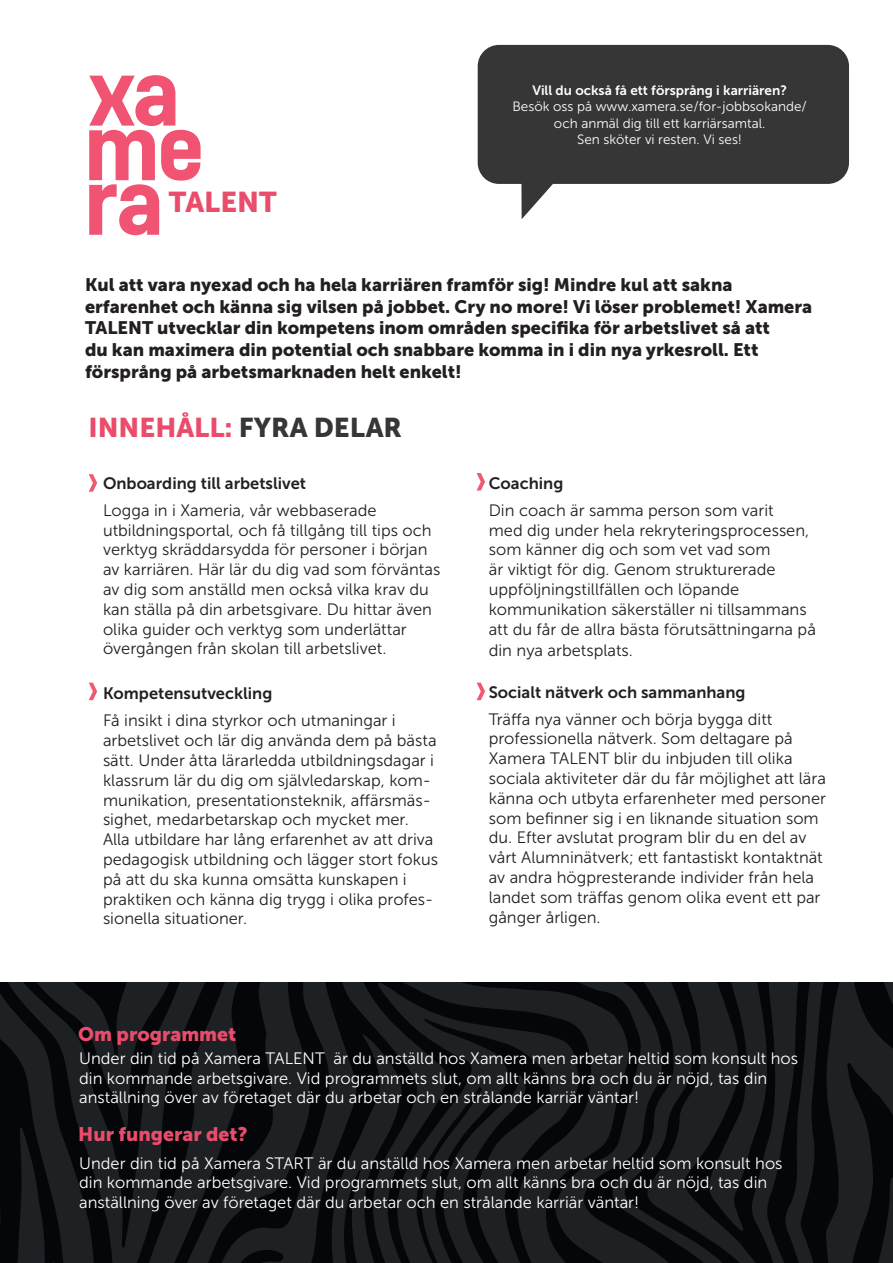
<style>
.page{position:relative;width:893px;height:1263px;background:#fff}
.page>*{position:absolute;margin:0;border:0;box-sizing:border-box;transform-origin:0 0}
.t1{font:28.5px "Museo Sans 900";color:#ea4c6b}
.t2{font:27px "Museo Sans 900";color:#ea4c6b}
.t3{font:19.5px "Museo Sans 900";color:#ea4c6b}
.t4{font:18px/21.6px "Museo Sans 900";color:#231f20}
.t5{font:16.5px/19.8px "Museo Sans 300";color:#231f20}
.t6{font:16.5px/19.8px "Museo Sans 300";color:#fff}
.t7{font:16.5px/19.8px "Museo Sans 300";color:#221e1f}
.t8{font:16.5px "Museo Sans 700";color:#231f20}
.t9{font:13.5px/16.2px "Museo Sans 300";color:#fff;text-align:center}
.t10{font:13.5px "Museo Sans 700";color:#fff}
.s1{color:#363636}
</style>
<div class="page">
<svg style="left:0;top:982px;width:623px;height:281px;background:#131519"></svg>
<svg style="left:623px;top:982px;width:177px;height:281px;background:#121519"></svg>
<svg style="left:684px;top:982px;width:103px;height:281px;background:#13161a"></svg>
<svg style="left:800px;top:982px;width:93px;height:281px;background:#121418"></svg>
<div style="left:478px;top:45px;width:371px;height:139px;background:#363636;border-radius:21px"></div>
<svg style="left:521px;top:183px;width:39px;height:36px"></svg>
<svg style="left:89px;top:474px;width:8px;height:18px"></svg>
<svg style="left:477px;top:683px;width:8px;height:17px"></svg>
<svg style="left:89px;top:683px;width:8px;height:17px"></svg>
<svg style="left:477px;top:473px;width:8px;height:18px"></svg>
<svg style="left:89px;top:75px;width:112px;height:160px"></svg>
<p class="t1" style="left:169px;top:186px;width:109px">TALENT</p>
<p class="t10" style="left:532px;top:83px;width:256px">Vill du också få ett försprång i karriären?</p>
<p class="t9" style="left:512px;top:99px;width:296px">Besök oss på www.xamera.se/for-jobbsokande/ och anmäl dig till ett karriärsamtal.</p>
<p class="t9" style="left:577px;top:131px;width:166px">Sen sköter vi resten. Vi ses!</p>
<p class="t4" style="left:85px;top:274px;width:729px">Kul att vara nyexad och ha hela karriären framför sig! Mindre kul att sakna erfarenhet och känna sig vilsen på jobbet. Cry no more! Vi löser problemet! Xamera TALENT utvecklar din kompetens inom områden specifika för arbetslivet så att<br>du kan maximera din potential och snabbare komma in i din nya yrkesroll. Ett försprång på arbetsmarknaden helt enkelt!</p>
<p class="t2" style="left:88px;top:412px;width:315px">INNEHÅLL: <span class="s1">FYRA DELAR</span></p>
<p class="t8" style="left:103px;top:474px;width:205px">Onboarding till arbetslivet</p>
<p class="t5" style="left:103px;top:500px;width:339px">Logga in i Xameria, vår webbaserade utbildningsportal, och få tillgång till tips och verktyg skräddarsydda för personer i början av karriären. Här lär du dig vad som förväntas av dig som anställd men också vilka krav du kan ställa på din arbetsgivare. Du hittar även olika guider och verktyg som underlättar övergången från skolan till arbetslivet.</p>
<p class="t8" style="left:103px;top:684px;width:171px">Kompetensutveckling</p>
<p class="t7" style="left:103px;top:711px;width:336px">Få insikt i dina styrkor och utmaningar i arbetslivet och lär dig använda dem på bästa sätt. Under åtta lärarledda utbildningsdagar i klassrum lär du dig om självledarskap, kom&shy;munikation, presentationsteknik, affärsmäs&shy;sighet, medarbetarskap och mycket mer.<br>Alla utbildare har lång erfarenhet av att driva pedagogisk utbildning och lägger stort fokus på att du ska kunna omsätta kunskapen i praktiken och känna dig trygg i olika profes&shy;sionella situationer.</p>
<p class="t3" style="left:78px;top:1023px;width:159px">Om programmet</p>
<p class="t8" style="left:489px;top:474px;width:76px">Coaching</p>
<p class="t5" style="left:489px;top:500px;width:329px">Din coach är samma person som varit<br>med dig under hela rekryteringsprocessen, som känner dig och som vet vad som<br>är viktigt för dig. Genom strukturerade uppföljningstillfällen och löpande kommunikation säkerställer ni tillsammans att du får de allra bästa förutsättningarna på din nya arbetsplats.</p>
<p class="t8" style="left:489px;top:683px;width:258px">Socialt nätverk och sammanhang</p>
<p class="t5" style="left:489px;top:709px;width:339px">Träffa nya vänner och börja bygga ditt professionella nätverk. Som deltagare på Xamera TALENT blir du inbjuden till olika sociala aktiviteter där du får möjlighet att lära känna och utbyta erfarenheter med personer som befinner sig i en liknande situation som du. Efter avslutat program blir du en del av vårt Alumninätverk; ett fantastiskt kontaktnät av andra högpresterande individer från hela landet som träffas genom olika event ett par gånger årligen.</p>
<p class="t6" style="left:79px;top:1048px;width:721px">Under din tid på Xamera TALENT är du anställd hos Xamera men arbetar heltid som konsult hos din kommande arbetsgivare. Vid programmets slut, om allt känns bra och du är nöjd, tas din anställning över av företaget där du arbetar och en strålande karriär väntar!</p>
<p class="t3" style="left:78px;top:1123px;width:171px">Hur fungerar det?</p>
<p class="t6" style="left:79px;top:1153px;width:705px">Under din tid på Xamera START är du anställd hos Xamera men arbetar heltid som konsult hos din kommande arbetsgivare. Vid programmets slut, om allt känns bra och du är nöjd, tas din anställning över av företaget där du arbetar och en strålande karriär väntar!</p>
</div>
